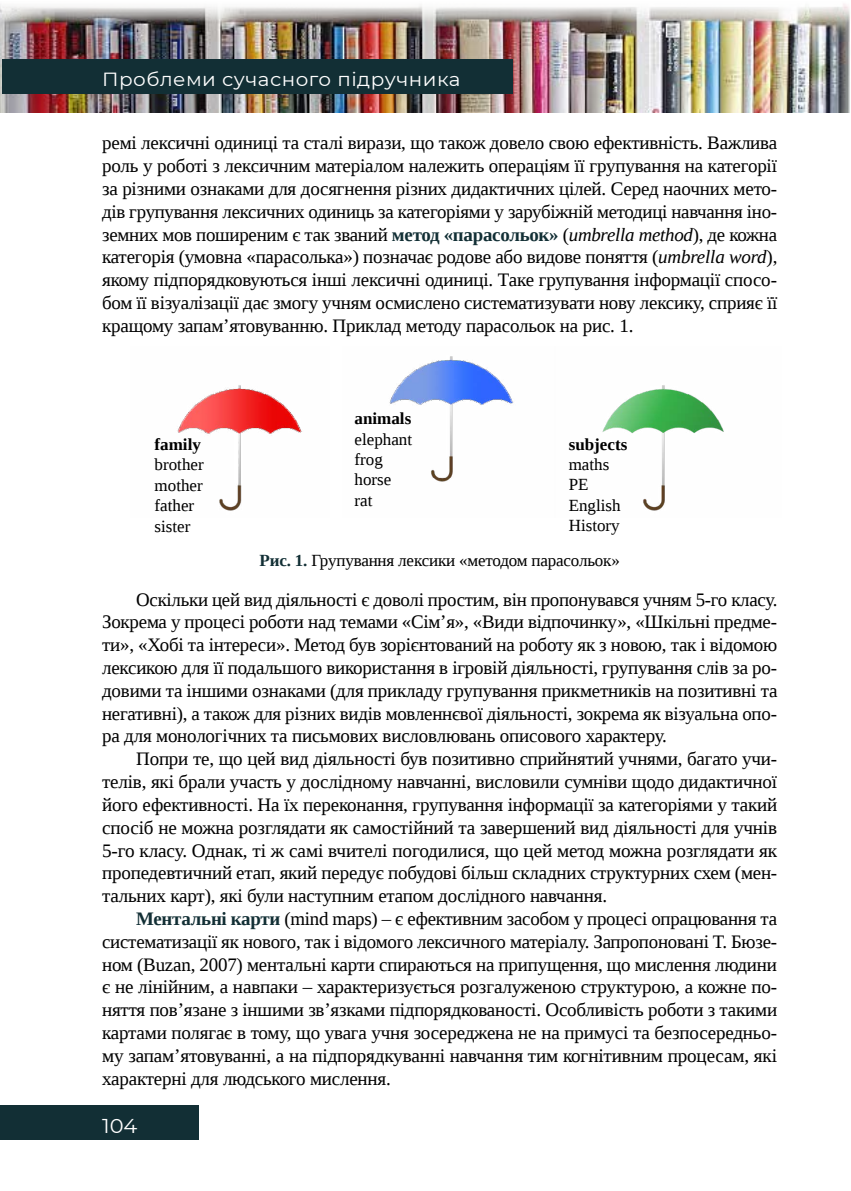
<style>
.page{position:relative;width:851px;height:1191px;background:#fff}
.page>*{position:absolute;margin:0;border:0;box-sizing:border-box;transform-origin:0 0}
.t1{font:20px "Montserrat";color:#fff;scale:1.05 1}
.t2{font:19px/22.8px "Liberation Serif";letter-spacing:-.01em;color:#000;text-align:justify}
.t3{font:19px "Montserrat";letter-spacing:.025em;color:#fff;scale:1.05 1}
.t4{font:17px/20.4px "Liberation Serif";color:#000}
.t5{font:700 17px "Liberation Serif";color:#000}
.s1{font-weight:700;color:#122f35}
.s2{font-style:italic}
</style>
<div class="page">
<img style="left:0;top:4px;width:850px;height:109px">
<div style="left:2px;top:60px;width:510px;height:34px;background:#122f35"></div>
<div style="left:0;top:1106px;width:198px;height:34px;background:#122f35"></div>
<img style="left:177px;top:385px;width:125px;height:126px">
<img style="left:389px;top:356px;width:335px;height:155px">
<p class="t3" style="left:102px;top:66px;width:343px">Проблеми сучасного підручника</p>
<p class="t2" style="left:102px;top:131px;width:676px">ремі лексичні одиниці та сталі вирази, що також довело свою ефективність. Важлива роль у роботі з лексичним матеріалом належить операціям її групування на категорії за різними ознаками для досягнення різних дидактичних цілей. Серед наочних мето&shy;дів групування лексичних одиниць за категоріями у зарубіжній методиці навчання іно&shy;земних мов поширеним є так званий <span class="s1">метод «парасольок»</span> (<span class="s2">umbrella method</span>), де кожна категорія (умовна «парасолька») позначає родове або видове поняття (<span class="s2">umbrella word</span>), якому підпорядковуються інші лексичні одиниці. Таке групування інформації спосо&shy;бом її візуалізації дає змогу учням осмислено систематизувати нову лексику, сприяє її кращому запам’ятовуванню. Приклад методу парасольок на рис. 1.</p>
<p class="t5" style="left:154px;top:433px;width:48px">family</p>
<p class="t4" style="left:154px;top:454px;width:51px">brother mother father sister</p>
<p class="t5" style="left:354px;top:407px;width:58px">animals</p>
<p class="t4" style="left:354px;top:428px;width:59px">elephant frog horse rat</p>
<p class="t5" style="left:568px;top:432px;width:60px">subjects</p>
<p class="t4" style="left:568px;top:454px;width:53px">maths<br>PE<br>English<br>History</p>
<p class="t4" style="left:259px;top:550px;width:362px"><span class="s1">Рис. 1.</span> Групування лексики «методом парасольок»</p>
<p class="t2" style="left:102px;top:588px;width:676px;text-indent:34px">Оскільки цей вид діяльності є доволі простим, він пропонувався учням 5-го класу.<br>Зокрема у процесі роботи над темами «Сім’я», «Види відпочинку», «Шкільні предме&shy;ти», «Хобі та інтереси». Метод був зорієнтований на роботу як з новою, так і відомою лексикою для її подальшого використання в ігровій діяльності, групування слів за ро&shy;довими та іншими ознаками (для прикладу групування прикметників на позитивні та негативні), а також для різних видів мовленнєвої діяльності, зокрема як візуальна опо&shy;ра для монологічних та письмових висловлювань описового характеру.</p>
<p class="t2" style="left:102px;top:747px;width:676px;text-indent:34px">Попри те, що цей вид діяльності був позитивно сприйнятий учнями, багато учи&shy;телів, які брали участь у дослідному навчанні, висловили сумніви щодо дидактичної його ефективності. На їх переконання, групування інформації за категоріями у такий спосіб не можна розглядати як самостійний та завершений вид діяльності для учнів 5-го класу. Однак, ті ж самі вчителі погодилися, що цей метод можна розглядати як пропедевтичний етап, який передує побудові більш складних структурних схем (мен&shy;тальних карт), які були наступним етапом дослідного навчання.</p>
<p class="t2" style="left:102px;top:907px;width:676px;text-indent:34px"><span class="s1">Ментальні карти</span> (mind maps) – є ефективним засобом у процесі опрацювання та систематизації як нового, так і відомого лексичного матеріалу. Запропоновані Т. Бюзе&shy;ном (Buzan, 2007) ментальні карти спираються на припущення, що мислення людини є не лінійним, а навпаки – характеризується розгалуженою структурою, а кожне по&shy;няття пов’язане з іншими зв’язками підпорядкованості. Особливість роботи з такими картами полягає в тому, що увага учня зосереджена не на примусі та безпосередньо&shy;му запам’ятовуванні, а на підпорядкуванні навчання тим когнітивним процесам, які характерні для людського мислення.</p>
<p class="t1" style="left:102px;top:1111px;width:35px">104</p>
</div>
